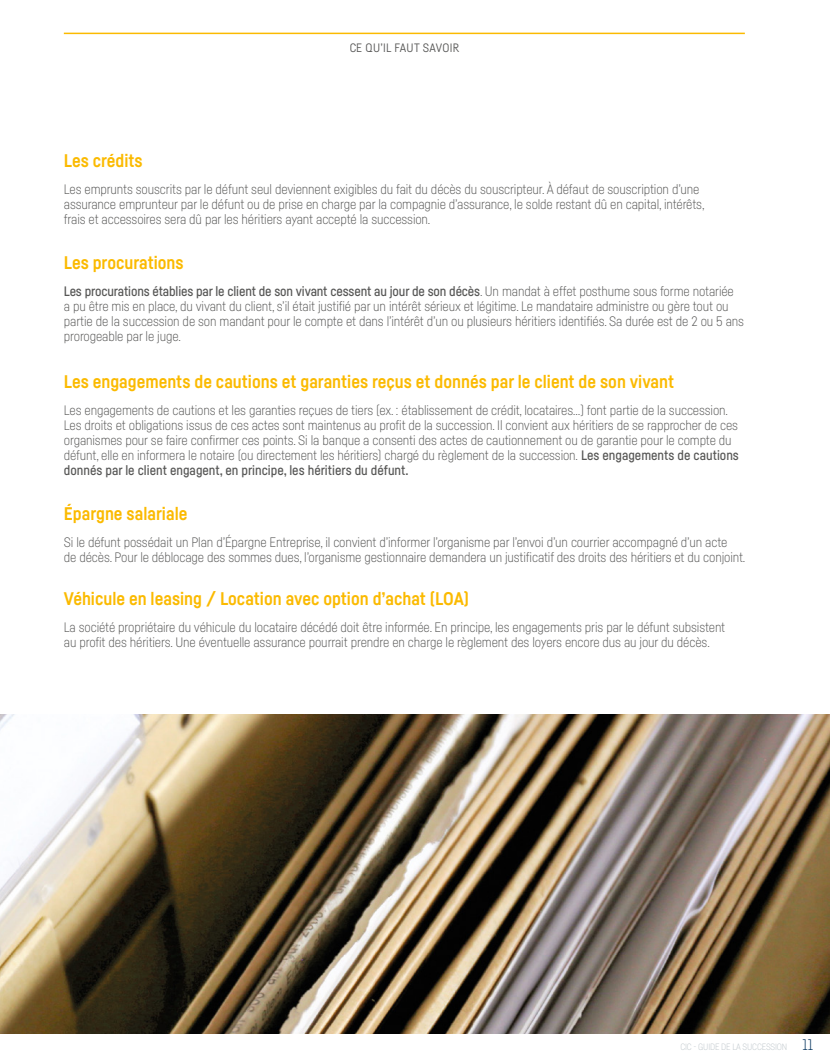
<style>
.page{position:relative;width:830px;height:1063px;background:#fff}
.page>*{position:absolute;margin:0;border:0;box-sizing:border-box;transform-origin:0 0}
.t1{font:700 18px "Fabrikat";color:#fbba00}
.t2{font:300 13.5px/15px "Fabrikat";letter-spacing:-.01em;color:#575756}
.t3{font:12px "Fabrikat";letter-spacing:.025em;color:#575756}
.t4{font:300 9px "Fabrikat";letter-spacing:-.02em;color:#bdc5ca}
.s1{font-weight:500}
.s2{font-size:15px;color:#00305b}
</style>
<div class="page">
<img style="left:0;top:714px;width:829px;height:319px">
<hr style="left:64px;top:33px;width:680px;height:1px;background:#fbba00">
<h1 class="t1" style="left:64px;top:149px;width:80px">Les crédits</h1>
<p class="t3" style="left:349px;top:41px;width:111px">CE QU’IL FAUT SAVOIR</p>
<p class="t2" style="left:64px;top:181px;width:642px">Les emprunts souscrits par le défunt seul deviennent exigibles du fait du décès du souscripteur. À défaut de souscription d’une assurance emprunteur par le défunt ou de prise en charge par la compagnie d’assurance, le solde restant dû en capital, intérêts, frais et accessoires sera dû par les héritiers ayant accepté la succession.</p>
<h1 class="t1" style="left:64px;top:251px;width:121px">Les procurations</h1>
<p class="t2" style="left:64px;top:283px;width:681px"><span class="s1">Les procurations établies par le client de son vivant cessent au jour de son décès</span>. Un mandat à effet posthume sous forme notariée<br>a pu être mis en place, du vivant du client, s’il était justifié par un intérêt sérieux et légitime. Le mandataire administre ou gère tout ou partie de la succession de son mandant pour le compte et dans l’intérêt d’un ou plusieurs héritiers identifiés. Sa durée est de 2 ou 5 ans prorogeable par le juge.</p>
<h1 class="t1" style="left:64px;top:370px;width:611px">Les engagements de cautions et garanties reçus et donnés par le client de son vivant</h1>
<p class="t2" style="left:64px;top:402px;width:676px">Les engagements de cautions et les garanties reçues de tiers (ex. : établissement de crédit, locataires…) font partie de la succession.<br>Les droits et obligations issus de ces actes sont maintenus au profit de la succession. Il convient aux héritiers de se rapprocher de ces organismes pour se faire confirmer ces points. Si la banque a consenti des actes de cautionnement ou de garantie pour le compte du défunt, elle en informera le notaire (ou directement les héritiers) chargé du règlement de la succession. <span class="s1">Les engagements de cautions donnés par le client engagent, en principe, les héritiers du défunt.</span></p>
<h1 class="t1" style="left:64px;top:502px;width:125px">Épargne salariale</h1>
<p class="t2" style="left:64px;top:534px;width:682px">Si le défunt possédait un Plan d’Épargne Entreprise, il convient d’informer l’organisme par l’envoi d’un courrier accompagné d’un acte<br>de décès. Pour le déblocage des sommes dues, l’organisme gestionnaire demandera un justificatif des droits des héritiers et du conjoint.</p>
<h1 class="t1" style="left:64px;top:587px;width:406px">Véhicule en leasing / Location avec option d’achat (LOA)</h1>
<p class="t2" style="left:64px;top:619px;width:662px">La société propriétaire du véhicule du locataire décédé doit être informée. En principe, les engagements pris par le défunt subsistent au profit des héritiers. Une éventuelle assurance pourrait prendre en charge le règlement des loyers encore dus au jour du décès.</p>
<p class="t4" style="left:680px;top:1042px;width:134px">CIC - GUIDE DE LA SUCCESSION <span class="s2">11</span></p>
</div>
